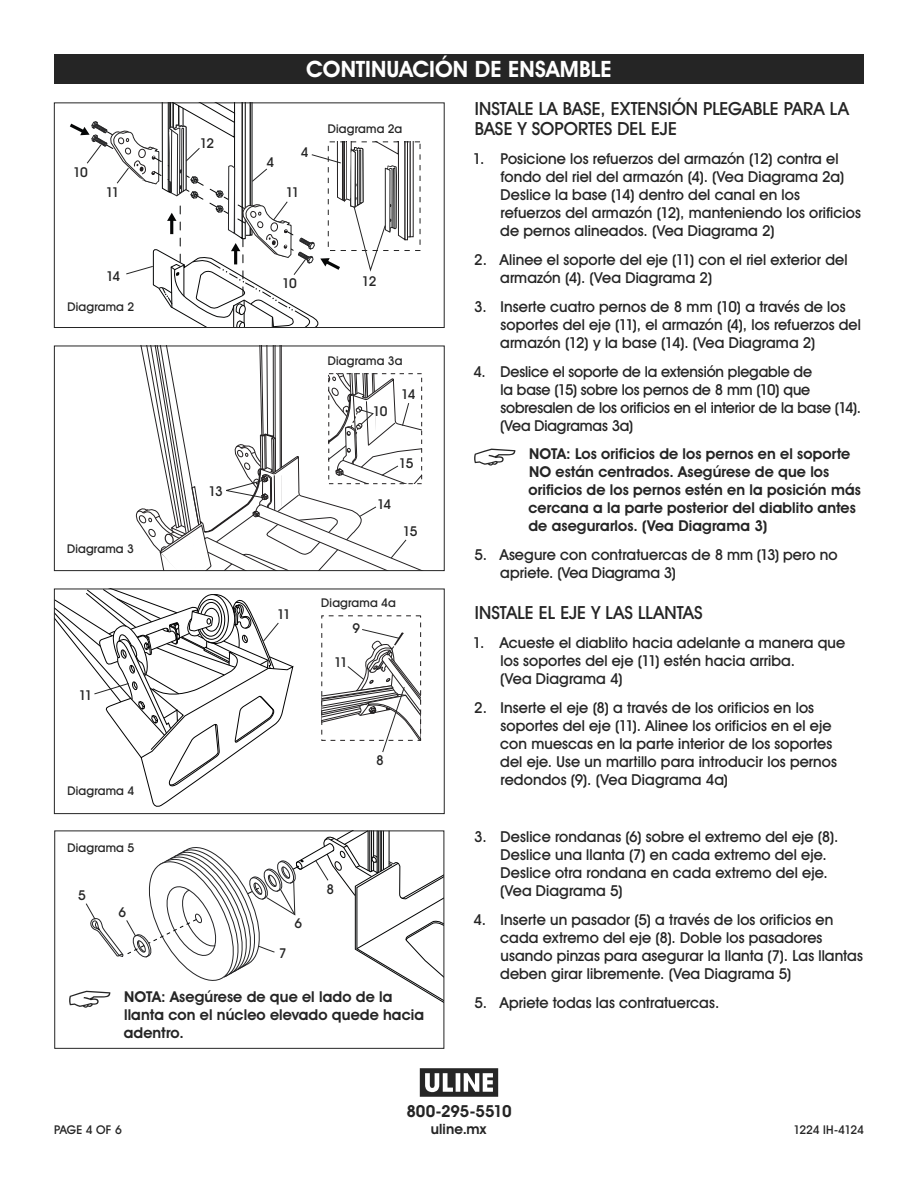
<style>
.page{position:relative;width:918px;height:1188px;background:#fff}
.page>*{position:absolute;margin:0;border:0;box-sizing:border-box;transform-origin:0 0}
.t1{font:700 22.5px "Uline Two Knine";letter-spacing:.005em;color:#fff}
.t2{font:18px/20.2px "Uline Two Knine";color:#252525}
.t3{font:700 16.5px "Uline Two Knine";letter-spacing:-.015em;color:#252525}
.t4{font:15px/18px "Uline Two Knine";letter-spacing:.005em;color:#252525}
.t5{font:700 15px/18px "Uline Two Knine";letter-spacing:.005em;color:#252525}
.t6{font:700 14.25px "Uline Two Knine";letter-spacing:.01em;color:#252525}
.t7{font:13.5px "Uline Two Knine";letter-spacing:-.085em;color:#252525}
.t8{font:12px "Uline Two Knine";letter-spacing:.015em;color:#252525}
.t9{font:12px "Uline Two Knine";letter-spacing:-.01em;color:#252525}
</style>
<div class="page">
<div style="left:54px;top:54px;width:810px;height:30px;background:#252525"></div>
<svg style="left:474px;top:449px;width:41px;height:17px"></svg>
<svg style="left:420px;top:1068px;width:78px;height:29px"></svg>
<svg style="left:54px;top:589px;width:240px;height:219px"></svg>
<svg style="left:321px;top:629px;width:100px;height:123px"></svg>
<svg style="left:67px;top:103px;width:347px;height:225px"></svg>
<svg style="left:134px;top:346px;width:309px;height:225px"></svg>
<svg style="left:69px;top:831px;width:375px;height:193px"></svg>
<p class="t7" style="left:73px;top:164px;width:16px">10</p>
<p class="t7" style="left:106px;top:184px;width:15px">11</p>
<p class="t7" style="left:106px;top:268px;width:16px">14</p>
<p class="t8" style="left:67px;top:299px;width:68px">Diagrama 2</p>
<p class="t8" style="left:67px;top:541px;width:68px">Diagrama 3</p>
<p class="t7" style="left:79px;top:687px;width:15px">11</p>
<p class="t8" style="left:67px;top:784px;width:68px">Diagrama 4</p>
<p class="t7" style="left:200px;top:135px;width:16px">12</p>
<p class="t7" style="left:208px;top:483px;width:16px">13</p>
<h1 class="t1" style="left:306px;top:56px;width:307px">CONTINUACIÓN DE ENSAMBLE</h1>
<p class="t2" style="left:475px;top:98px;width:376px">INSTALE LA BASE, EXTENSIÓN PLEGABLE PARA LA<br>BASE Y SOPORTES DEL EJE</p>
<p class="t4" style="left:500px;top:150px;width:362px;text-indent:-27px">1. Posicione los refuerzos del armazón (12) contra el fondo del riel del armazón (4). (Vea Diagrama 2a)<br>Deslice la base (14) dentro del canal en los refuerzos del armazón (12), manteniendo los orificios de pernos alineados. (Vea Diagrama 2)</p>
<p class="t4" style="left:500px;top:250px;width:349px;text-indent:-26px">2. Alinee el soporte del eje (11) con el riel exterior del armazón (4). (Vea Diagrama 2)</p>
<p class="t4" style="left:500px;top:297px;width:362px;text-indent:-26px">3. Inserte cuatro pernos de 8 mm (10) a través de los soportes del eje (11), el armazón (4), los refuerzos del armazón (12) y la base (14). (Vea Diagrama 2)</p>
<p class="t4" style="left:500px;top:362px;width:363px;text-indent:-27px">4. Deslice el soporte de la extensión plegable de<br>la base (15) sobre los pernos de 8 mm (10) que sobresalen de los orificios en el interior de la base (14). (Vea Diagramas 3a)</p>
<p class="t5" style="left:528px;top:445px;width:334px">NOTA: Los orificios de los pernos en el soporte NO están centrados. Asegúrese de que los orificios de los pernos estén en la posición más cercana a la parte posterior del diablito antes de asegurarlos. (Vea Diagrama 3)</p>
<p class="t4" style="left:500px;top:546px;width:339px;text-indent:-26px">5. Asegure con contratuercas de 8 mm (13) pero no apriete. (Vea Diagrama 3)</p>
<p class="t2" style="left:475px;top:602px;width:229px">INSTALE EL EJE Y LAS LLANTAS</p>
<p class="t4" style="left:500px;top:633px;width:347px;text-indent:-27px">1. Acueste el diablito hacia adelante a manera que los soportes del eje (11) estén hacia arriba.<br>(Vea Diagrama 4)</p>
<p class="t4" style="left:500px;top:698px;width:338px;text-indent:-26px">2. Inserte el eje (8) a través de los orificios en los soportes del eje (11). Alinee los orificios en el eje con muescas en la parte interior de los soportes del eje. Use un martillo para introducir los pernos redondos (9). (Vea Diagrama 4a)</p>
<p class="t8" style="left:328px;top:121px;width:76px">Diagrama 2a</p>
<p class="t7" style="left:301px;top:144px;width:9px">4</p>
<p class="t7" style="left:267px;top:154px;width:9px">4</p>
<p class="t7" style="left:286px;top:184px;width:15px">11</p>
<p class="t7" style="left:362px;top:273px;width:16px">12</p>
<p class="t7" style="left:282px;top:274px;width:16px">10</p>
<p class="t8" style="left:328px;top:353px;width:76px">Diagrama 3a</p>
<p class="t7" style="left:401px;top:386px;width:16px">14</p>
<p class="t7" style="left:373px;top:403px;width:16px">10</p>
<p class="t7" style="left:399px;top:455px;width:16px">15</p>
<p class="t7" style="left:377px;top:496px;width:16px">14</p>
<p class="t7" style="left:403px;top:523px;width:16px">15</p>
<p class="t8" style="left:321px;top:595px;width:76px">Diagrama 4a</p>
<p class="t7" style="left:277px;top:606px;width:15px">11</p>
<p class="t7" style="left:352px;top:620px;width:9px">9</p>
<p class="t7" style="left:334px;top:654px;width:15px">11</p>
<p class="t7" style="left:376px;top:752px;width:9px">8</p>
<p class="t8" style="left:67px;top:840px;width:68px">Diagrama 5</p>
<p class="t7" style="left:78px;top:887px;width:9px">5</p>
<p class="t7" style="left:119px;top:904px;width:9px">6</p>
<p class="t7" style="left:279px;top:945px;width:9px">7</p>
<p class="t7" style="left:295px;top:915px;width:9px">6</p>
<p class="t7" style="left:327px;top:881px;width:9px">8</p>
<p class="t5" style="left:124px;top:988px;width:302px">NOTA: Asegúrese de que el lado de la llanta con el núcleo elevado quede hacia adentro.</p>
<p class="t4" style="left:500px;top:827px;width:340px;text-indent:-26px">3. Deslice rondanas (6) sobre el extremo del eje (8).<br>Deslice una llanta (7) en cada extremo del eje.<br>Deslice otra rondana en cada extremo del eje. (Vea Diagrama 5)</p>
<p class="t4" style="left:500px;top:910px;width:364px;text-indent:-27px">4. Inserte un pasador (5) a través de los orificios en cada extremo del eje (8). Doble los pasadores usando pinzas para asegurar la llanta (7). Las llantas deben girar libremente. (Vea Diagrama 5)</p>
<p class="t4" style="left:475px;top:993px;width:246px">5. Apriete todas las contratuercas.</p>
<p class="t3" style="left:406px;top:1101px;width:107px">800-295-5510</p>
<p class="t6" style="left:431px;top:1120px;width:57px">uline.mx</p>
<p class="t8" style="left:54px;top:1122px;width:69px">PAGE 4 OF 6</p>
<p class="t9" style="left:793px;top:1122px;width:72px">1224 IH-4124</p>
</div>
